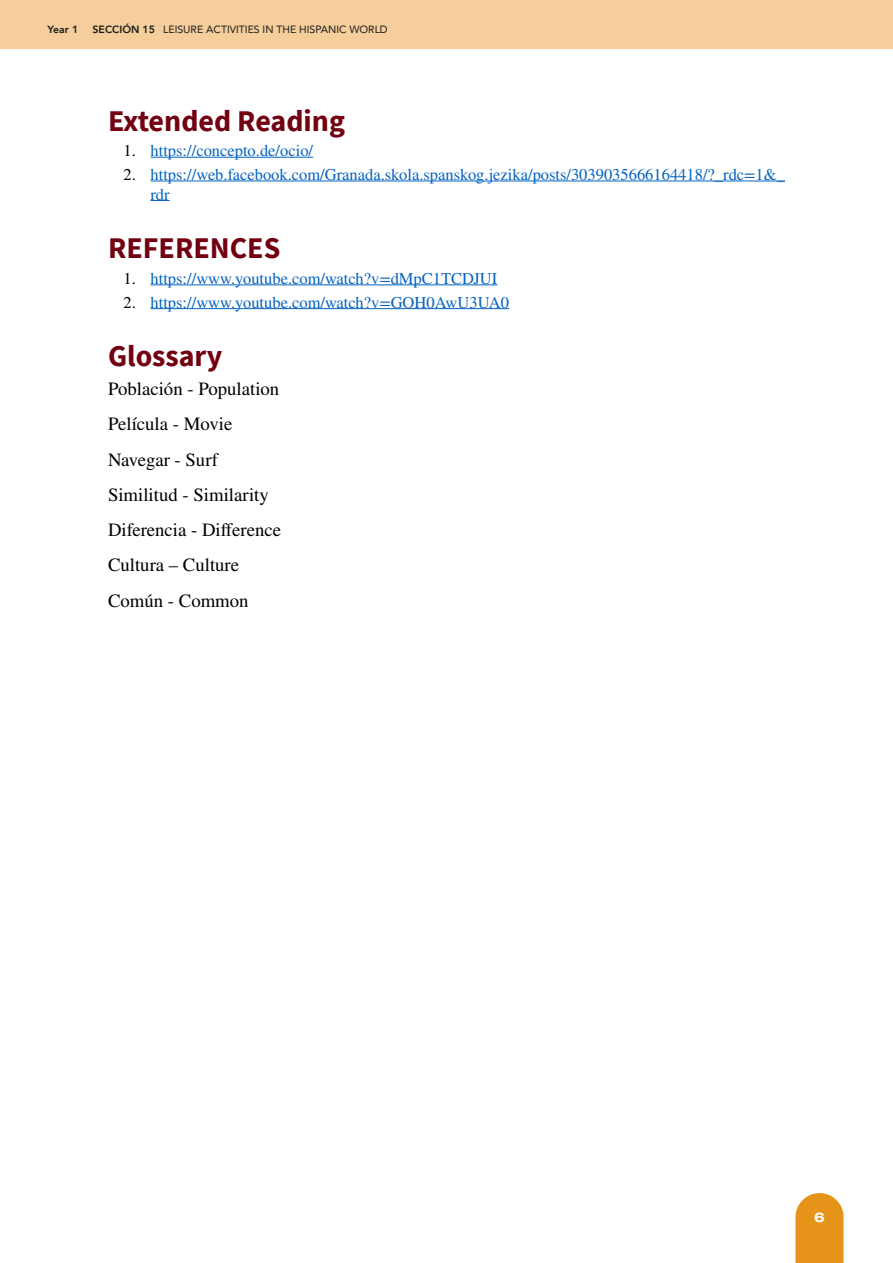
<style>
.page{position:relative;width:893px;height:1263px;background:#fff}
.page>*{position:absolute;margin:0;border:0;box-sizing:border-box;transform-origin:0 0}
.t1{font:700 30px "Source Sans Pro";color:#720011}
.t2{font:18.75px/35.2px "STIX General";color:#000}
.t3{font:16.5px/19.5px "STIX General";color:#0563c1}
.t4{font:800 13.5px "Archivo Expanded";color:#fff}
.t5{font:10.5px "Avenir";color:#1a1a1a}
.t6{font:800 10.5px "Avenir";color:#1a1a1a}
.s1{font-weight:800}
.s2{color:#000}
</style>
<div class="page">
<div style="left:0;top:0;width:893px;height:49px;background:#f5ce9b"></div>
<svg style="left:795px;top:1193px;width:49px;height:70px;background:#e89d2e"></svg>
<hr style="left:151px;top:157px;width:162px;height:1px;background:#0563c1">
<hr style="left:151px;top:181px;width:634px;height:1px;background:#0563c1">
<svg style="left:151px;top:200px;width:19px;height:1px"></svg>
<hr style="left:151px;top:284px;width:346px;height:1px;background:#0563c1">
<hr style="left:151px;top:308px;width:358px;height:1px;background:#0563c1">
<p class="t6" style="left:48px;top:21px;width:32px">Year 1</p>
<p class="t5" style="left:93px;top:21px;width:297px"><span class="s1">SECCIÓN 15</span> LEISURE ACTIVITIES IN THE HISPANIC WORLD</p>
<h1 class="t1" style="left:108px;top:100px;width:238px">Extended Reading</h1>
<p class="t3" style="left:124px;top:142px;width:191px"><span class="s2">1.</span> https://concepto.de/ocio/</p>
<p class="t3" style="left:151px;top:166px;width:636px;text-indent:-27px"><span class="s2">2.</span> https://web.facebook.com/Granada.skola.spanskog.jezika/posts/3039035666164418/?_rdc=1&amp;_ rdr</p>
<h1 class="t1" style="left:108px;top:228px;width:174px">REFERENCES</h1>
<p class="t3" style="left:124px;top:269px;width:375px"><span class="s2">1.</span> https://www.youtube.com/watch?v=dMpC1TCDJUI</p>
<p class="t3" style="left:124px;top:293px;width:387px"><span class="s2">2.</span> https://www.youtube.com/watch?v=GOH0AwU3UA0</p>
<h1 class="t1" style="left:108px;top:336px;width:116px">Glossary</h1>
<p class="t2" style="left:108px;top:372px;width:175px">Población - Population<br>Película - Movie<br>Navegar - Surf<br>Similitud - Similarity<br>Diferencia - Difference<br>Cultura – Culture<br>Común - Common</p>
<p class="t4" style="left:814px;top:1207px;width:12px">6</p>
</div>
